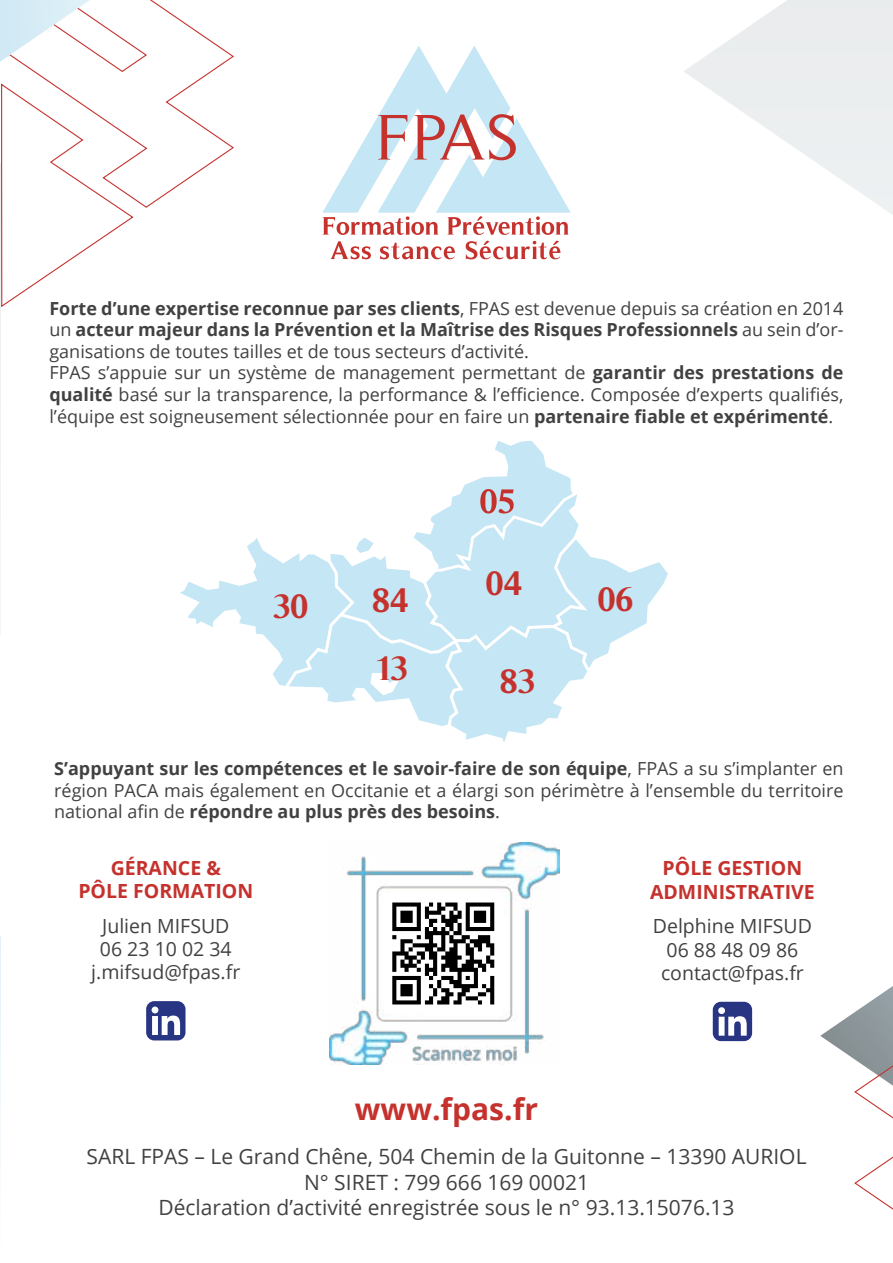
<style>
.page{position:relative;width:893px;height:1263px;background:#fff}
.page>*{position:absolute;margin:0;border:0;box-sizing:border-box;transform-origin:0 0}
.t1{font:700 34.35px "Timeless";color:#c5322d}
.t2{font:700 30px "Open Sans";color:#c5322d}
.t3{font:21px/25.2px "Open Sans";color:#424142;text-align:center}
.t4{font:19.5px/23.4px "Open Sans";color:#424142;text-align:center}
.t5{font:700 19.5px/23.4px "Open Sans";color:#c5322d;text-align:center}
.t6{font:18px/21.6px "Open Sans";color:#424142}
.s1{font-weight:700}
</style>
<div class="page">
<svg style="left:1px;top:0;width:233px;height:307px"></svg>
<svg style="left:0;top:0;width:90px;height:62px"></svg>
<svg style="left:684px;top:0;width:209px;height:215px"></svg>
<svg style="left:820px;top:986px;width:73px;height:224px"></svg>
<svg style="left:0;top:163px;width:1px;height:471px"></svg>
<svg style="left:0;top:936px;width:1px;height:213px"></svg>
<svg style="left:322px;top:46px;width:249px;height:214px"></svg>
<svg style="left:713px;top:1002px;width:39px;height:39px"></svg>
<svg style="left:146px;top:1001px;width:40px;height:39px"></svg>
<img style="left:329px;top:843px;width:230px;height:222px">
<div style="left:384px;top:894px;width:118px;height:119px;background:#fff"></div>
<svg style="left:392px;top:902px;width:102px;height:102px"></svg>
<svg style="left:180px;top:440px;width:488px;height:302px"></svg>
<p class="t6" style="left:49px;top:297px;width:796px"><span class="s1">Forte d’une expertise reconnue par ses clients</span>, FPAS est devenue depuis sa création en 2014 un <span class="s1">acteur majeur dans la Prévention et la Maîtrise des Risques Professionnels</span> au sein d’or&shy;ganisations de toutes tailles et de tous secteurs d’activité.<br>FPAS s’appuie sur un système de management permettant de <span class="s1">garantir des prestations de qualité</span> basé sur la transparence, la performance &amp; l’efficience. Composée d’experts qualifiés, l’équipe est soigneusement sélectionnée pour en faire un <span class="s1">partenaire fiable et expérimenté</span>.</p>
<h1 class="t1" style="left:273px;top:586px;width:37px">30</h1>
<h1 class="t1" style="left:373px;top:579px;width:38px">84</h1>
<h1 class="t1" style="left:377px;top:647px;width:33px">13</h1>
<h1 class="t1" style="left:486px;top:563px;width:39px">04</h1>
<h1 class="t1" style="left:500px;top:660px;width:37px">83</h1>
<h1 class="t1" style="left:598px;top:579px;width:38px">06</h1>
<p class="t6" style="left:54px;top:757px;width:791px;text-align:justify"><span class="s1">S’appuyant sur les compétences et le savoir-faire de son équipe</span>, FPAS a su s’implanter en région PACA mais également en Occitanie et a élargi son périmètre à l’ensemble du territoire national afin de <span class="s1">répondre au plus près des besoins</span>.</p>
<p class="t5" style="left:78px;top:855px;width:176px">GÉRANCE &amp;<br>PÔLE FORMATION</p>
<p class="t4" style="left:91px;top:913px;width:151px">Julien MIFSUD<br>06 23 10 02 34 j.mifsud@fpas.fr</p>
<h2 class="t2" style="left:355px;top:1088px;width:184px">www.fpas.fr</h2>
<p class="t5" style="left:650px;top:856px;width:166px">PÔLE GESTION<br>ADMINISTRATIVE</p>
<p class="t4" style="left:653px;top:914px;width:161px">Delphine MIFSUD<br>06 88 48 09 86 contact@fpas.fr</p>
<p class="t3" style="left:87px;top:1144px;width:721px">SARL FPAS – Le Grand Chêne, 504 Chemin de la Guitonne – 13390 AURIOL<br>N° SIRET : 799 666 169 00021<br>Déclaration d’activité enregistrée sous le n° 93.13.15076.13</p>
</div>
